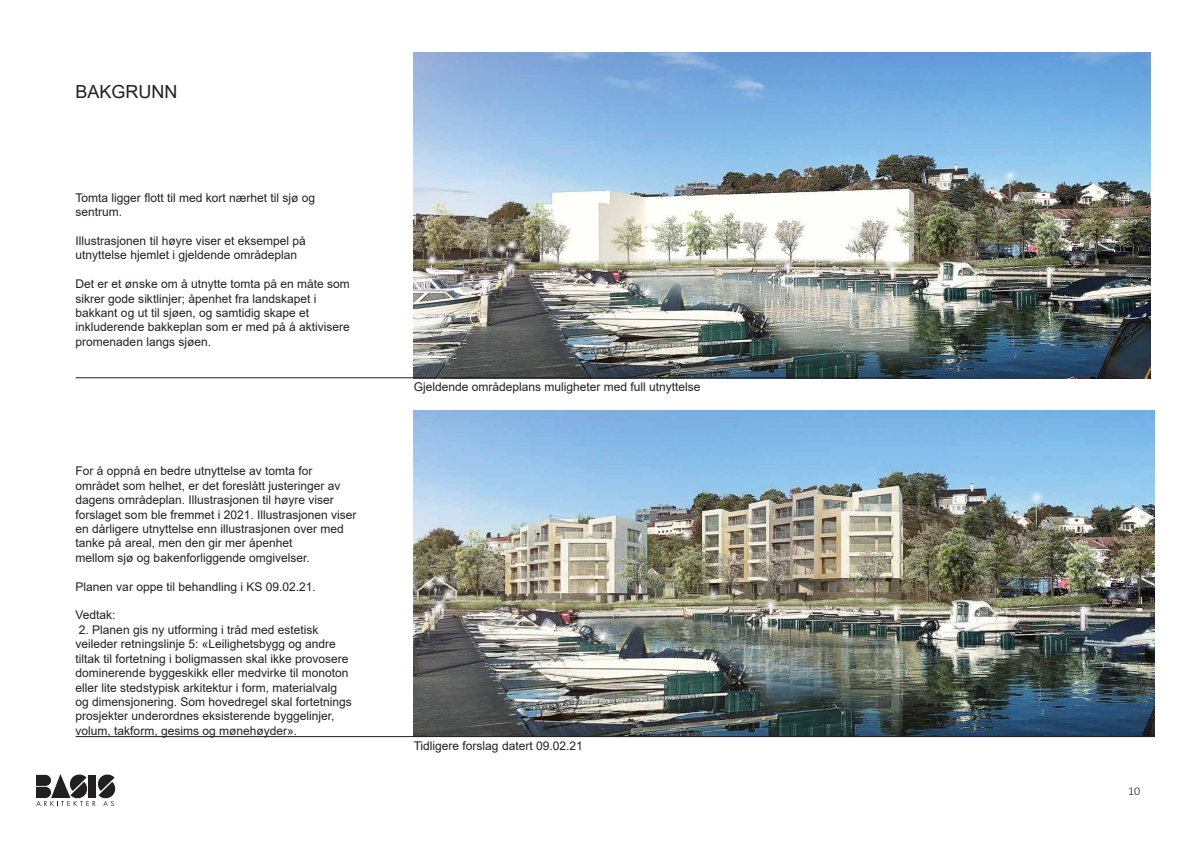
<style>
.page{position:relative;width:1191px;height:842px;background:#fff}
.page>*{position:absolute;margin:0;border:0;box-sizing:border-box;transform-origin:0 0}
.t1{font:18px "Arial";color:#231f20}
.t2{font:12px/14.4px "Arial";color:#231f20}
.t3{font:300 12px "Calibri";color:#231f20}
</style>
<div class="page">
<svg style="left:36px;top:774px;width:79px;height:32px"></svg>
<img style="left:414px;top:410px;width:741px;height:326px">
<img style="left:414px;top:52px;width:736px;height:326px">
<hr style="left:76px;top:377px;width:824px;height:1px;background:#231f20">
<hr style="left:76px;top:736px;width:1079px;height:1px;background:#231f20">
<h1 class="t1" style="left:76px;top:79px;width:104px">BAKGRUNN</h1>
<p class="t2" style="left:76px;top:190px;width:241px">Tomta ligger flott til med kort nærhet til sjø og sentrum.</p>
<p class="t2" style="left:76px;top:234px;width:232px">Illustrasjonen til høyre viser et eksempel på utnyttelse hjemlet i gjeldende områdeplan</p>
<p class="t2" style="left:76px;top:277px;width:276px">Det er et ønske om å utnytte tomta på en måte som sikrer gode siktlinjer; åpenhet fra landskapet i bakkant og ut til sjøen, og samtidig skape et inkluderende bakkeplan som er med på å aktivisere promenaden langs sjøen.</p>
<p class="t2" style="left:76px;top:464px;width:282px">For å oppnå en bedre utnyttelse av tomta for området som helhet, er det foreslått justeringer av dagens områdeplan. Illustrasjonen til høyre viser forslaget som ble fremmet i 2021. Illustrasjonen viser en dårligere utnyttelse enn illustrasjonen over med tanke på areal, men den gir mer åpenhet<br>mellom sjø og bakenforliggende omgivelser.</p>
<p class="t2" style="left:76px;top:579px;width:242px">Planen var oppe til behandling i KS 09.02.21.</p>
<p class="t2" style="left:76px;top:608px;width:42px">Vedtak:</p>
<p class="t2" style="left:76px;top:622px;width:278px">2. Planen gis ny utforming i tråd med estetisk veileder retningslinje 5: «Leilighetsbygg og andre tiltak til fortetning i boligmassen skal ikke provosere dominerende byggeskikk eller medvirke til monoton eller lite stedstypisk arkitektur i form, materialvalg og dimensjonering. Som hovedregel skal fortetnings prosjekter underordnes eksisterende byggelinjer, volum, takform, gesims og mønehøyder».</p>
<p class="t2" style="left:414px;top:379px;width:288px">Gjeldende områdeplans muligheter med full utnyttelse</p>
<p class="t2" style="left:414px;top:739px;width:170px">Tidligere forslag datert 09.02.21</p>
<p class="t3" style="left:1128px;top:784px;width:14px">10</p>
</div>
